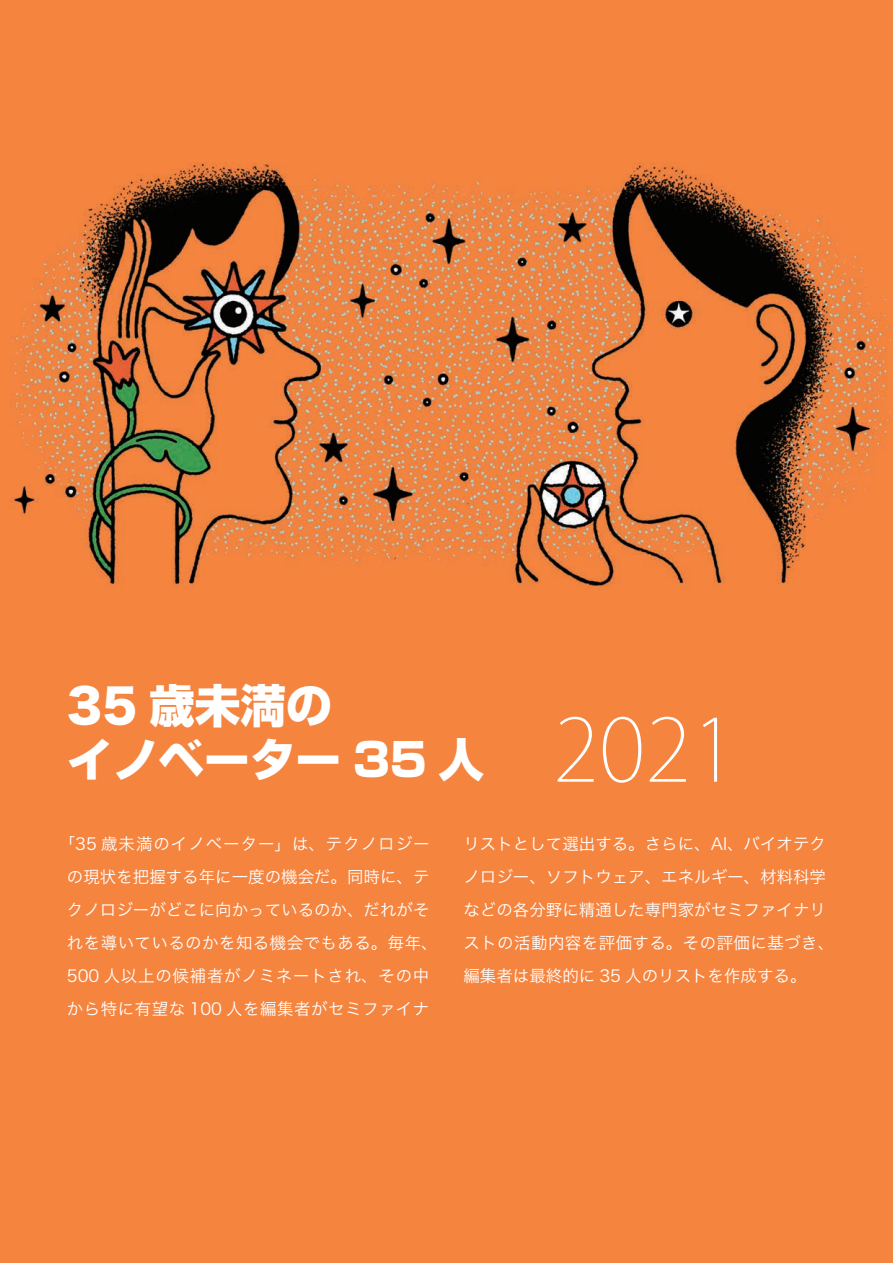
<style>
.page{position:relative;width:893px;height:1263px;background:#f5843f}
.page>*{position:absolute;margin:0;border:0;box-sizing:border-box;transform-origin:0 0}
.t1{font:200 86.1px "Koz Go Pr 6 N";color:#fff}
.t2{font:800 45.75px/54.2px "Shin Go Pr 6";color:#fff}
.t3{font:16.5px/33px "Hira Kaku Pro W3";letter-spacing:.025em;color:#fff;text-align:center}
.t4{font:16.5px/33px "Hira Kaku Pro W3";color:#fff}
.s1{font-family:"Hira Kaku Std N W8";font-weight:400}
</style>
<div class="page">
<img style="left:9px;top:162px;width:884px;height:428px">
<h2 class="t2" style="left:67px;top:678px;width:419px"><span class="s1">35</span> 歳未満の<br>イノベーター 35 人</h2>
<h1 class="t1" style="left:553px;top:702px;width:186px">2021</h1>
<p class="t3" style="left:59px;top:826px;width:380px">「35 歳未満のイノベーター」は、テクノロジーの現状を把握する年に一度の機会だ。同時に、テクノロジーがどこに向かっているのか、だれがそれを導いているのかを知る機会でもある。毎年、<br>500 人以上の候補者がノミネートされ、その中から特に有望な 100 人を編集者がセミファイナ</p>
<p class="t4" style="left:463px;top:826px;width:372px">リストとして選出する。さらに、AI、バイオテクノロジー、ソフトウェア、エネルギー、材料科学などの各分野に精通した専門家がセミファイナリストの活動内容を評価する。その評価に基づき、編集者は最終的に 35 人のリストを作成する。</p>
</div>
